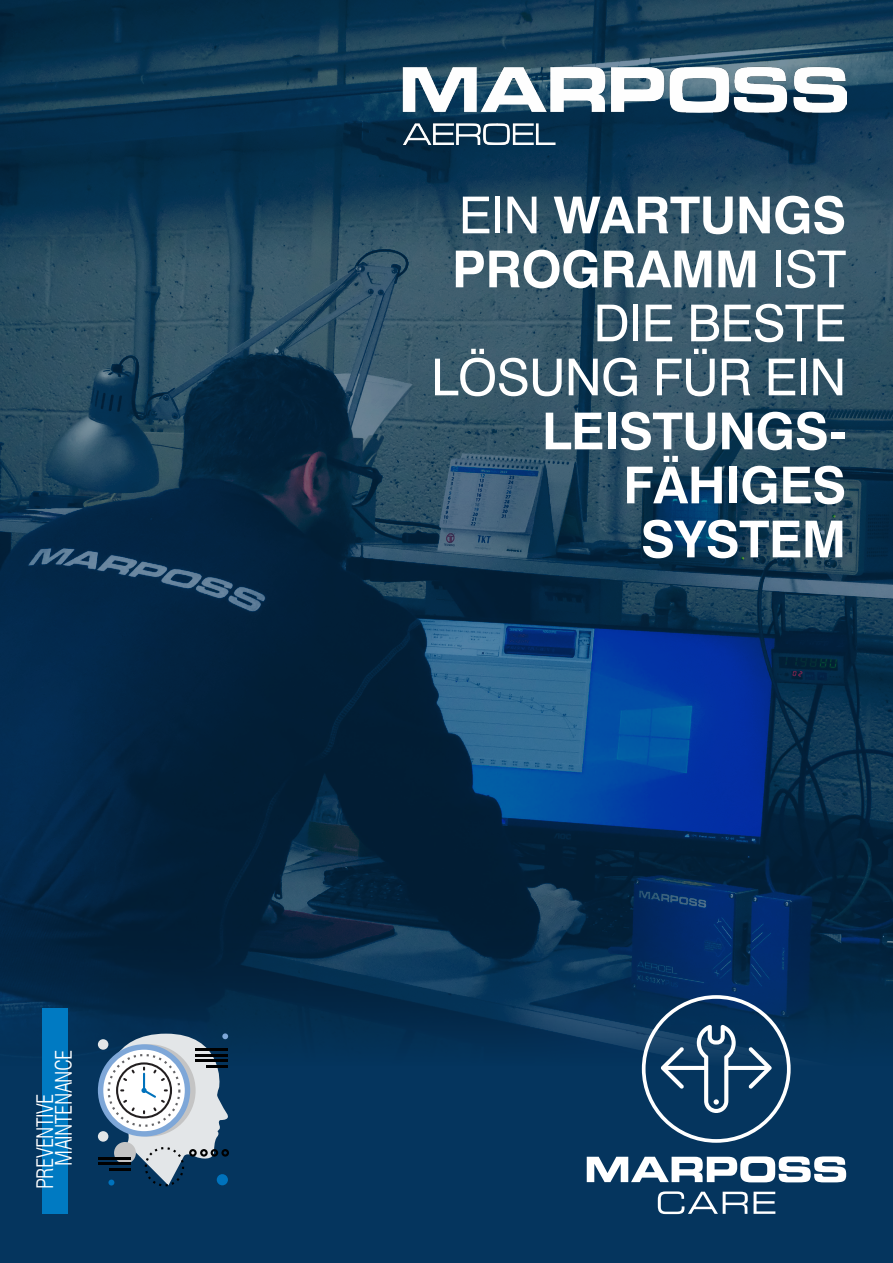
<style>
.page{position:relative;width:893px;height:1263px;background:#fff}
.page>*{position:absolute;margin:0;border:0;box-sizing:border-box;transform-origin:0 0}
.Didascalia{font:700 51px/54px "Swiss 721 BT";letter-spacing:-.01em;color:#fff}
.Didascalia-2{font:51px/54px "Swiss 721 BT";letter-spacing:-.01em;color:#fff;text-align:right}
.Didascalia-3{font:300 condensed 22.2px/18.6px "Swiss 721 BT";letter-spacing:-.025em;color:#fff}
.s1{font-weight:400}
.s2{font-weight:700}
</style>
<div class="page">
<div style="left:0;top:1109px;width:893px;height:154px;background:#05355e"></div>
<img style="left:0;top:0;width:893px;height:1109px">
<svg style="left:642px;top:995px;width:149px;height:148px;background:#2c5376"></svg>
<svg style="left:658px;top:1191px;width:117px;height:23px"></svg>
<svg style="left:587px;top:1156px;width:259px;height:26px"></svg>
<div style="left:43px;top:1008px;width:25px;height:206px;background:#007ac2"></div>
<svg style="left:98px;top:1044px;width:92px;height:92px"></svg>
<div style="left:98px;top:1131px;width:10px;height:11px;background:#e3e6e8;border-radius:50%"></div>
<div style="left:98px;top:1039px;width:10px;height:11px;background:#e3e6e8;border-radius:50%"></div>
<hr style="left:98px;top:1157px;width:32px;height:2px;background:#000">
<hr style="left:98px;top:1163px;width:32px;height:2px;background:#000">
<svg style="left:107px;top:1033px;width:124px;height:153px"></svg>
<img style="left:391px;top:39px;width:455px;height:117px">
<p class="Didascalia-3" style="left:36px;top:1165px;width:118px;text-indent:-24px;rotate:-90deg">PREVENTIVE<br>MAINTENANCE</p>
<p class="Didascalia" style="left:452px;top:186px;width:396px"><span class="s1">EIN</span> WARTUNGS<br>PROGRAMM <span class="s1">IST</span></p>
<p class="Didascalia-2" style="left:593px;top:294px;width:254px">DIE BESTE</p>
<p class="Didascalia-2" style="left:431px;top:348px;width:417px">LÖSUNG FÜR EIN<br><span class="s2">LEISTUNGS-</span></p>
<p class="Didascalia" style="left:623px;top:456px;width:224px">FÄHIGES</p>
<p class="Didascalia" style="left:641px;top:510px;width:207px">SYSTEM</p>
</div>
